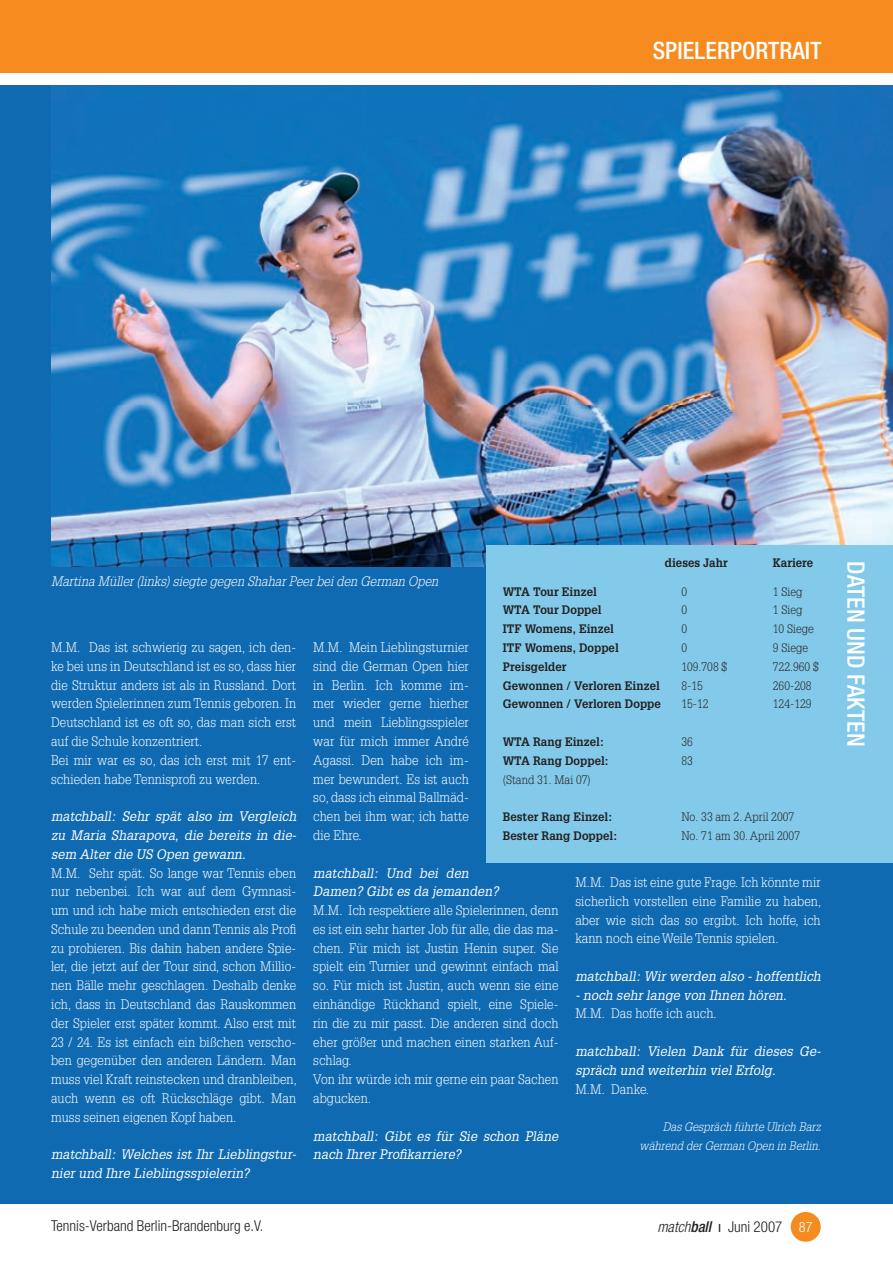
<style>
.page{position:relative;width:893px;height:1263px;background:#fff}
.page>*{position:absolute;margin:0;border:0;box-sizing:border-box;transform-origin:0 0}
.t1{font:500 condensed 24px "Helvetica Neue";letter-spacing:.005em;color:#fff}
.t2{font:300 condensed 15px "Helvetica Neue";color:#231f20}
.t3{font:300 13.5px/18.8px "Glypha";letter-spacing:.005em;color:#fff;text-align:justify;scale:.95 1}
.t4{font:italic 13.5px/18.8px "Glypha";letter-spacing:.005em;color:#fff;scale:.95 1}
.t5{font:italic 300 13.5px "Glypha";letter-spacing:.005em;color:#fff;scale:.95 1}
.t6{font:700 12px "Glypha";letter-spacing:.005em;color:#231f20;scale:.95 1}
.t7{font:300 12px "Glypha";letter-spacing:.005em;color:#231f20;scale:.95 1}
.t8{font:italic 300 12px/18.8px "Glypha";letter-spacing:.005em;color:#fff;text-align:right;scale:.95 1}
.s1{font-style:italic}
.s2{font-weight:500;font-style:italic}
.s3{font-weight:400}
.s4{font-size:14.25px;color:#fff}
</style>
<div class="page">
<div style="left:0;top:0;width:893px;height:72px;background:#f68b1f"></div>
<div style="left:791px;top:1212px;width:30px;height:30px;background:#f68b1f;border-radius:50%"></div>
<div style="left:0;top:85px;width:893px;height:1118px;background:#106ab2"></div>
<img style="left:51px;top:85px;width:842px;height:482px">
<div style="left:486px;top:545px;width:407px;height:317px;background:#83c9e9"></div>
<h1 class="t1" style="left:653px;top:36px;width:170px">SPIELERPORTRAIT</h1>
<p class="t6" style="left:665px;top:555px;width:68px">dieses Jahr</p>
<p class="t6" style="left:773px;top:555px;width:44px">Kariere</p>
<p class="t5" style="left:51px;top:574px;width:409px">Martina Müller (links) siegte gegen Shahar Peer bei den German Open</p>
<p class="t6" style="left:503px;top:584px;width:100px">WTA Tour Einzel</p>
<p class="t7" style="left:681px;top:584px;width:8px">0</p>
<p class="t7" style="left:773px;top:584px;width:33px">1 Sieg</p>
<p class="t6" style="left:503px;top:602px;width:106px">WTA Tour Doppel</p>
<p class="t7" style="left:681px;top:603px;width:8px">0</p>
<p class="t7" style="left:773px;top:603px;width:33px">1 Sieg</p>
<p class="t6" style="left:503px;top:621px;width:118px">ITF Womens, Einzel</p>
<p class="t7" style="left:681px;top:622px;width:8px">0</p>
<p class="t7" style="left:773px;top:622px;width:45px">10 Siege</p>
<p class="t6" style="left:503px;top:640px;width:124px">ITF Womens, Doppel</p>
<p class="t7" style="left:681px;top:641px;width:8px">0</p>
<p class="t7" style="left:773px;top:641px;width:39px">9 Siege</p>
<p class="t6" style="left:503px;top:659px;width:69px">Preisgelder</p>
<p class="t7" style="left:681px;top:660px;width:50px">109.708 $</p>
<p class="t7" style="left:773px;top:660px;width:50px">722.960 $</p>
<p class="t6" style="left:503px;top:678px;width:167px">Gewonnen / Verloren Einzel</p>
<p class="t7" style="left:681px;top:678px;width:24px">8-15</p>
<p class="t7" style="left:773px;top:678px;width:42px">260-208</p>
<p class="t6" style="left:503px;top:696px;width:168px">Gewonnen / Verloren Doppe</p>
<p class="t7" style="left:681px;top:697px;width:30px">15-12</p>
<p class="t7" style="left:773px;top:697px;width:42px">124-129</p>
<p class="t6" style="left:503px;top:734px;width:108px">WTA Rang Einzel:</p>
<p class="t7" style="left:681px;top:735px;width:14px">36</p>
<p class="t6" style="left:503px;top:753px;width:113px">WTA Rang Doppel:</p>
<p class="t7" style="left:681px;top:754px;width:14px">83</p>
<p class="t7" style="left:503px;top:772px;width:94px">(Stand 31. Mai 07)</p>
<p class="t6" style="left:503px;top:809px;width:117px">Bester Rang Einzel:</p>
<p class="t7" style="left:681px;top:810px;width:120px">No. 33 am 2. April 2007</p>
<p class="t6" style="left:503px;top:828px;width:122px">Bester Rang Doppel:</p>
<p class="t7" style="left:681px;top:829px;width:126px">No. 71 am 30. April 2007</p>
<p class="t3" style="left:51px;top:638px;width:260px;text-align:left">M.M. Das ist schwierig zu sagen, ich den&shy;ke bei uns in Deutschland ist es so, dass hier die Struktur anders ist als in Russland. Dort werden Spielerinnen zum Tennis geboren. In Deutschland ist es oft so, das man sich erst auf die Schule konzentriert.<br>Bei mir war es so, das ich erst mit 17 ent&shy;schieden habe Tennisprofi zu werden.</p>
<p class="t4" style="left:51px;top:806px;width:260px;text-align:justify">matchball: Sehr spät also im Vergleich zu Maria Sharapova, die bereits in die&shy;sem Alter die US Open gewann.</p>
<p class="t3" style="left:51px;top:863px;width:260px">M.M. Sehr spät. So lange war Tennis eben nur nebenbei. Ich war auf dem Gymnasi&shy;um und ich habe mich entschieden erst die Schule zu beenden und dann Tennis als Profi zu probieren. Bis dahin haben andere Spie&shy;ler, die jetzt auf der Tour sind, schon Millio&shy;nen Bälle mehr geschlagen. Deshalb denke ich, dass in Deutschland das Rauskommen der Spieler erst später kommt. Also erst mit 23 / 24. Es ist einfach ein bißchen verscho&shy;ben gegenüber den anderen Ländern. Man muss viel Kraft reinstecken und dranbleiben, auch wenn es oft Rückschläge gibt. Man muss seinen eigenen Kopf haben.</p>
<p class="t4" style="left:51px;top:1145px;width:260px">matchball: Welches ist Ihr Lieblingstur&shy;nier und Ihre Lieblingsspielerin?</p>
<p class="t3" style="left:313px;top:638px;width:165px">M.M. Mein Lieblingsturnier sind die German Open hier in Berlin. Ich komme im&shy;mer wieder gerne hierher und mein Lieblingsspieler war für mich immer André Agassi. Den habe ich im&shy;mer bewundert. Es ist auch so, dass ich einmal Ballmäd&shy;chen bei ihm war; ich hatte die Ehre.</p>
<p class="t4" style="left:313px;top:863px;width:197px">matchball: Und bei den<br>Damen? Gibt es da jemanden?</p>
<p class="t3" style="left:313px;top:901px;width:260px;text-align:left">M.M. Ich respektiere alle Spielerinnen, denn es ist ein sehr harter Job für alle, die das ma&shy;chen. Für mich ist Justin Henin super. Sie spielt ein Turnier und gewinnt einfach mal so. Für mich ist Justin, auch wenn sie eine einhändige Rückhand spielt, eine Spiele&shy;rin die zu mir passt. Die anderen sind doch eher größer und machen einen starken Auf&shy;schlag.<br>Von ihr würde ich mir gerne ein paar Sachen abgucken.</p>
<p class="t4" style="left:313px;top:1126px;width:260px">matchball: Gibt es für Sie schon Pläne nach Ihrer Profikarriere?</p>
<p class="t3" style="left:575px;top:873px;width:260px">M.M. Das ist eine gute Frage. Ich könnte mir sicherlich vorstellen eine Familie zu haben, aber wie sich das so ergibt. Ich hoffe, ich kann noch eine Weile Tennis spielen.</p>
<p class="t4" style="left:575px;top:966px;width:260px">matchball: Wir werden also - hoffentlich</p>
<p class="t4" style="left:575px;top:985px;width:224px">- noch sehr lange von Ihnen hören.</p>
<p class="t3" style="left:575px;top:1004px;width:150px">M.M. Das hoffe ich auch.</p>
<p class="t4" style="left:575px;top:1041px;width:260px">matchball: Vielen Dank für dieses Ge&shy;spräch und weiterhin viel Erfolg.</p>
<p class="t3" style="left:575px;top:1079px;width:79px">M.M. Danke.</p>
<p class="t8" style="left:640px;top:1117px;width:192px">Das Gespräch führte Ulrich Barz während der German Open in Berlin.</p>
<p class="t2" style="left:51px;top:1217px;width:214px">Tennis-Verband Berlin-Brandenburg e.V.</p>
<p class="t2" style="left:657px;top:1218px;width:157px"><span class="s1">match</span><span class="s2">ball</span> <span class="s3">ı</span> Juni 2007 <span class="s4">87</span></p>
<h1 class="t1" style="left:870px;top:561px;width:187px;rotate:90deg">DATEN UND FAKTEN</h1>
</div>
